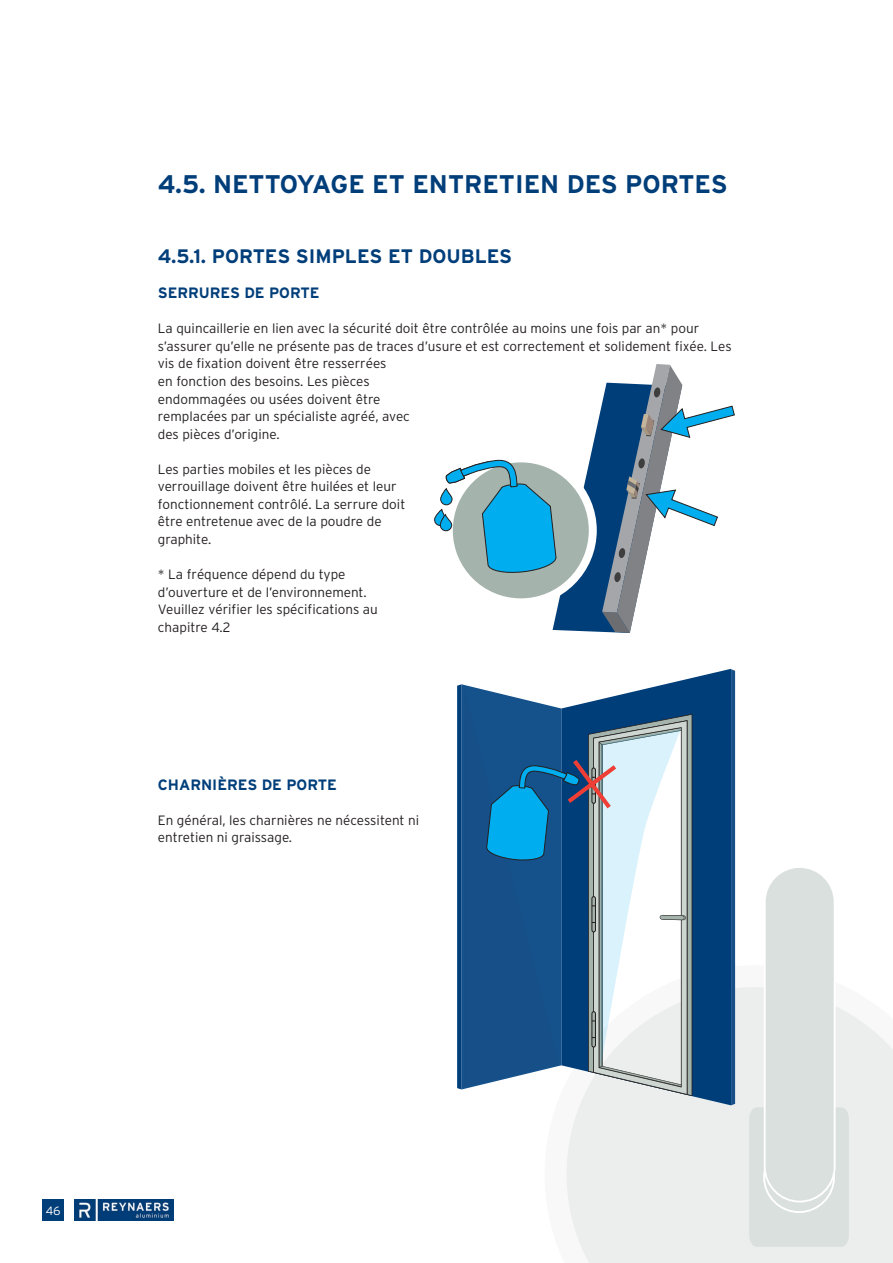
<style>
.page{position:relative;width:893px;height:1263px;background:#fff}
.page>*{position:absolute;margin:0;border:0;box-sizing:border-box;transform-origin:0 0}
.TXT___tit_1_1{font:700 25.5px "Interstate Rey";color:#003e7a}
.TXT___tit_1_1_1{font:700 19.5px "Interstate Rey";color:#003e7a}
.TXT___tit_1_1_1_1{font:700 15px "Interstate Rey";color:#003e7a}
.TXT___base{font:300 13.5px/17.5px "Interstate Rey";color:#231f20}
.t1{font:300 12px "Interstate Rey";color:#fff}
</style>
<div class="page">
<div style="left:43px;top:1199px;width:21px;height:21px;background:#003e7a"></div>
<svg style="left:566px;top:965px;width:327px;height:298px;background:#ecefee"></svg>
<svg style="left:749px;top:868px;width:100px;height:379px"></svg>
<img style="left:74px;top:1199px;width:99px;height:21px">
<svg style="left:434px;top:364px;width:301px;height:269px"></svg>
<svg style="left:566px;top:669px;width:165px;height:436px;background:#346594"></svg>
<svg style="left:731px;top:669px;width:4px;height:436px;background:#1c538a"></svg>
<svg style="left:457px;top:684px;width:247px;height:413px"></svg>
<p class="TXT___tit_1_1" style="left:158px;top:168px;width:571px">4.5. NETTOYAGE ET ENTRETIEN DES PORTES</p>
<p class="TXT___tit_1_1_1" style="left:158px;top:244px;width:356px">4.5.1. PORTES SIMPLES ET DOUBLES</p>
<p class="TXT___tit_1_1_1_1" style="left:158px;top:284px;width:163px">SERRURES DE PORTE</p>
<p class="TXT___base" style="left:158px;top:320px;width:575px">La quincaillerie en lien avec la sécurité doit être contrôlée au moins une fois par an* pour s’assurer qu’elle ne présente pas de traces d’usure et est correctement et solidement fixée. Les vis de fixation doivent être resserrées<br>en fonction des besoins. Les pièces<br>endommagées ou usées doivent être<br>remplacées par un spécialiste agréé, avec<br>des pièces d’origine.</p>
<p class="TXT___base" style="left:158px;top:460px;width:249px">Les parties mobiles et les pièces de verrouillage doivent être huilées et leur fonctionnement contrôlé. La serrure doit être entretenue avec de la poudre de graphite.</p>
<p class="TXT___base" style="left:158px;top:565px;width:222px">* La fréquence dépend du type d’ouverture et de l’environnement.<br>Veuillez vérifier les spécifications au chapitre 4.2</p>
<p class="TXT___tit_1_1_1_1" style="left:158px;top:775px;width:181px">CHARNIÈRES DE PORTE</p>
<p class="TXT___base" style="left:158px;top:811px;width:263px">En général, les charnières ne nécessitent ni entretien ni graissage.</p>
<p class="t1" style="left:46px;top:1203px;width:16px">46</p>
</div>
